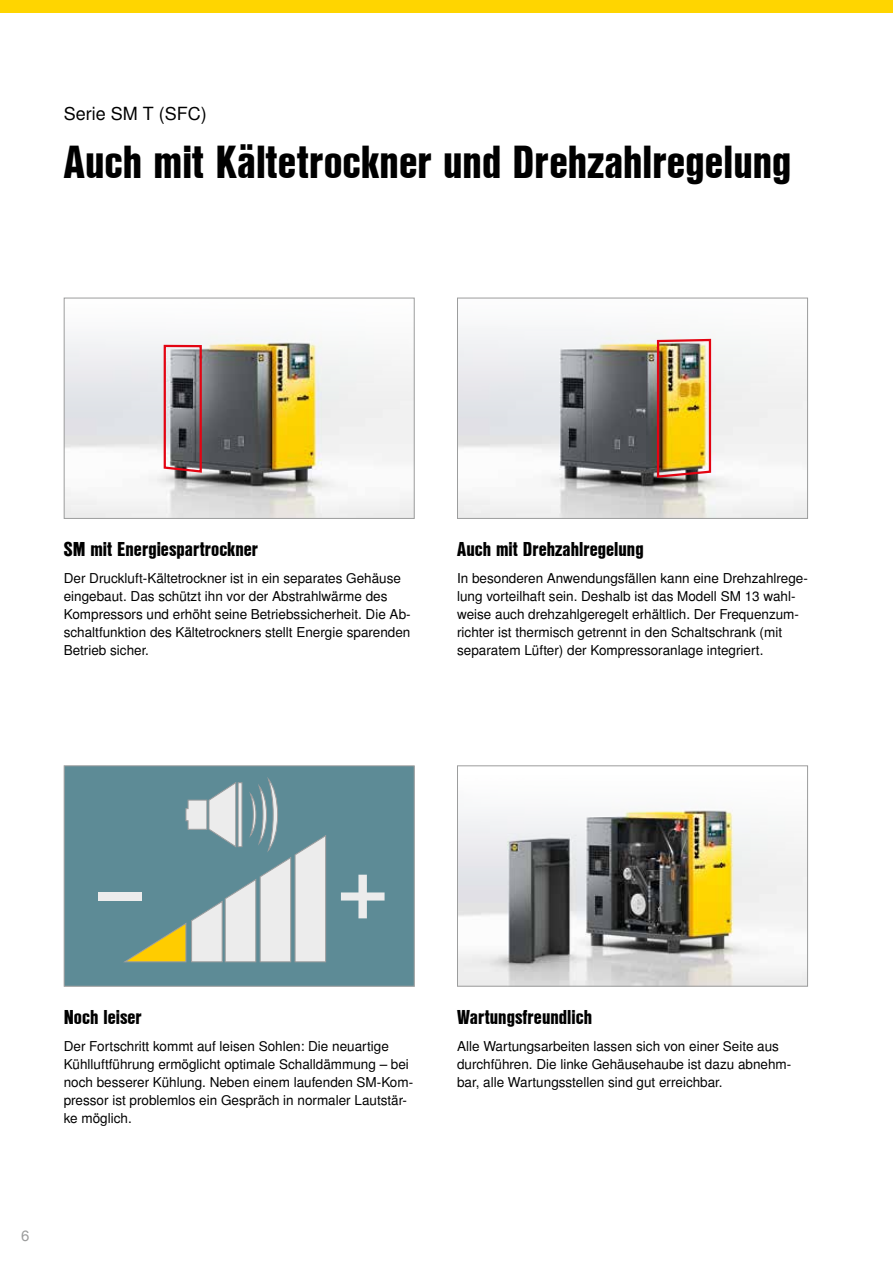
<style>
.page{position:relative;width:893px;height:1263px;background:#fff}
.page>*{position:absolute;margin:0;border:0;box-sizing:border-box;transform-origin:0 0}
.t1{font:45px "Nimbus San L Bla Con";color:#000}
.t2{font:19.5px "Nimbus San L Bla Con";color:#000}
.t3{font:18px "Nimbus San L";color:#000}
.t4{font:15px "Nimbus San L";color:#9c9d9d}
.t5{font:13.5px/18px "Nimbus San L";color:#000}
</style>
<div class="page">
<img style="left:66px;top:335px;width:347px;height:182px">
<div style="left:64px;top:298px;width:351px;height:221px;border:1px solid #9c9d9d"></div>
<div style="left:66px;top:767px;width:347px;height:217px;background:#5d8b96"></div>
<svg style="left:125px;top:778px;width:201px;height:184px;background:#92adad"></svg>
<svg style="left:341px;top:875px;width:44px;height:43px;background:#8dacb3"></svg>
<div style="left:99px;top:892px;width:43px;height:8px;background:#ececec"></div>
<div style="left:64px;top:765px;width:351px;height:221px;border:1px solid #9c9d9d"></div>
<img style="left:459px;top:810px;width:347px;height:174px">
<div style="left:457px;top:765px;width:351px;height:221px;border:1px solid #9c9d9d"></div>
<img style="left:459px;top:328px;width:347px;height:189px">
<div style="left:457px;top:298px;width:351px;height:221px;border:1px solid #9c9d9d"></div>
<div style="left:0;top:0;width:893px;height:13px;background:#ffd500"></div>
<svg style="left:162px;top:344px;width:41px;height:130px;background:#94787e"></svg>
<img style="left:656px;top:338px;width:56px;height:141px">
<h3 class="t3" style="left:64px;top:103px;width:145px">Serie SM T (SFC)</h3>
<h1 class="t1" style="left:64px;top:128px;width:729px">Auch mit Kältetrockner und Drehzahlregelung</h1>
<h2 class="t2" style="left:64px;top:535px;width:196px">SM mit Energiespartrockner</h2>
<p class="t5" style="left:64px;top:570px;width:348px">Der Druckluft-Kältetrockner ist in ein separates Gehäuse eingebaut. Das schützt ihn vor der Abstrahlwärme des Kompressors und erhöht seine Betriebssicherheit. Die Ab&shy;schaltfunktion des Kältetrockners stellt Energie sparenden Betrieb sicher.</p>
<h2 class="t2" style="left:457px;top:535px;width:188px">Auch mit Drehzahlregelung</h2>
<p class="t5" style="left:457px;top:570px;width:352px">In besonderen Anwendungsfällen kann eine Drehzahlrege&shy;lung vorteilhaft sein. Deshalb ist das Modell SM 13 wahl&shy;weise auch drehzahlgeregelt erhältlich. Der Frequenzum&shy;richter ist thermisch getrennt in den Schaltschrank (mit separatem Lüfter) der Kompressoranlage integriert.</p>
<h2 class="t2" style="left:64px;top:1003px;width:80px">Noch leiser</h2>
<p class="t5" style="left:64px;top:1038px;width:351px">Der Fortschritt kommt auf leisen Sohlen: Die neuartige Kühlluftführung ermöglicht optimale Schalldämmung – bei noch besserer Kühlung. Neben einem laufenden SM-Kom&shy;pressor ist problemlos ein Gespräch in normaler Lautstär&shy;ke möglich.</p>
<p class="t4" style="left:21px;top:1226px;width:10px">6</p>
<h2 class="t2" style="left:457px;top:1003px;width:136px">Wartungsfreundlich</h2>
<p class="t5" style="left:457px;top:1038px;width:336px">Alle Wartungsarbeiten lassen sich von einer Seite aus durchführen. Die linke Gehäusehaube ist dazu abnehm&shy;bar, alle Wartungsstellen sind gut erreichbar.</p>
</div>
